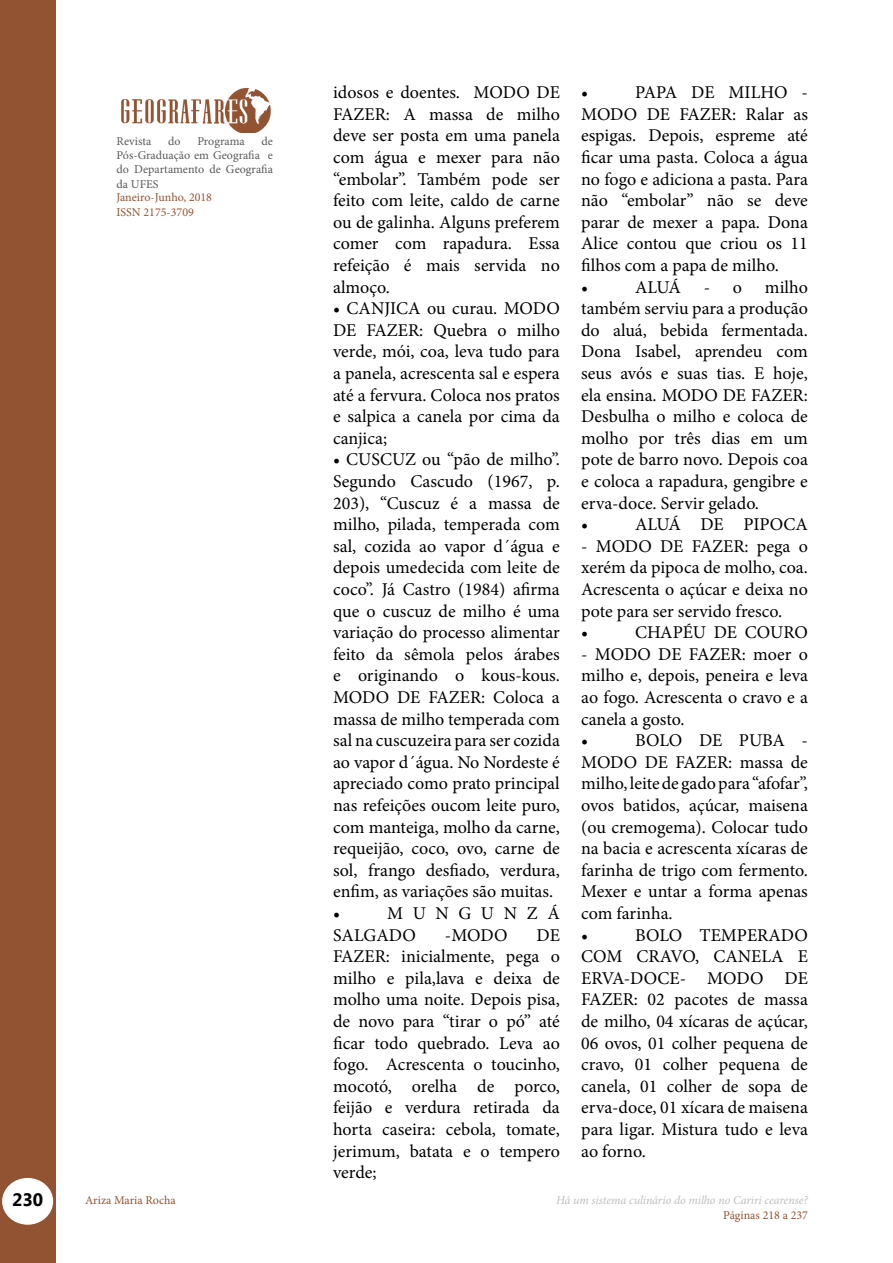
<style>
.page{position:relative;width:893px;height:1263px;background:#fff}
.page>*{position:absolute;margin:0;border:0;box-sizing:border-box;transform-origin:0 0}
.t1{font:18px/21.6px "Minion Pro";color:#000}
.t2{font:18px/21.6px "Minion Pro";letter-spacing:.525em;color:#000}
.t3{font:700 18px "Segoe UI";color:#000}
.t4{font:12px/14.4px "Minion Pro";color:#58595b;text-align:justify}
.t5{font:12px/14.4px "Minion Pro";color:#915331}
.t6{font:italic 12px "Minion Pro";letter-spacing:-.005em;color:#bcbec0}
</style>
<div class="page">
<div style="left:0;top:1px;width:55px;height:1262px;background:#915331"></div>
<div style="left:3px;top:1179px;width:49px;height:45px;background:#fff;border-radius:50%"></div>
<div style="left:2px;top:1178px;width:51px;height:47px;border:2px solid #fff;border-radius:50%"></div>
<img style="left:121px;top:88px;width:150px;height:45px">
<p class="t4" style="left:117px;top:134px;width:36px">Revista</p>
<p class="t4" style="left:168px;top:134px;width:14px">do</p>
<p class="t4" style="left:197px;top:134px;width:49px">Programa</p>
<p class="t4" style="left:117px;top:134px;width:158px;text-indent:145px">de Pós-Graduação em Geografia e do Departamento de Geografia da UFES</p>
<p class="t5" style="left:117px;top:190px;width:97px">Janeiro-Junho, 2018<br>ISSN 2175-3709</p>
<p class="t3" style="left:12px;top:1187px;width:33px">230</p>
<p class="t5" style="left:85px;top:1193px;width:92px">Ariza Maria Rocha</p>
<p class="t1" style="left:333px;top:82px;width:228px;text-align:justify">idosos e doentes. MODO DE FAZER: A massa de milho deve ser posta em uma panela com água e mexer para não “embolar”. Também pode ser feito com leite, caldo de carne ou de galinha. Alguns preferem comer com rapadura. Essa refeição é mais servida no almoço.</p>
<p class="t1" style="left:333px;top:298px;width:228px;text-align:justify">• CANJICA ou curau. MODO DE FAZER: Quebra o milho verde, mói, coa, leva tudo para a panela, acrescenta sal e espera até a fervura. Coloca nos pratos e salpica a canela por cima da canjica;</p>
<p class="t1" style="left:333px;top:449px;width:228px">• CUSCUZ ou “pão de milho”.<br>Segundo Cascudo (1967, p.<br>203), “Cuscuz é a massa de milho, pilada, temperada com sal, cozida ao vapor d´água e depois umedecida com leite de coco”. Já Castro (1984) afirma que o cuscuz de milho é uma variação do processo alimentar feito da sêmola pelos árabes e originando o kous-kous.<br>MODO DE FAZER: Coloca a massa de milho temperada com sal na cuscuzeira para ser cozida ao vapor d´água. No Nordeste é apreciado como prato principal nas refeições oucom leite puro, com manteiga, molho da carne, requeijão, coco, ovo, carne de sol, frango desfiado, verdura, enfim, as variações são muitas. •</p>
<p class="t2" style="left:333px;top:902px;width:228px;text-indent:54px">MUNGUNZÁ<br>SALGADO</p>
<p class="t1" style="left:445px;top:924px;width:64px">-MODO</p>
<p class="t1" style="left:333px;top:924px;width:228px;text-align:justify;text-indent:203px">DE FAZER: inicialmente, pega o milho e pila,lava e deixa de molho uma noite. Depois pisa, de novo para “tirar o pó” até ficar todo quebrado. Leva ao fogo. Acrescenta o toucinho, mocotó, orelha de porco, feijão e verdura retirada da horta caseira: cebola, tomate, jerimum, batata e o tempero verde;</p>
<p class="t1" style="left:581px;top:82px;width:228px;text-indent:54px">PAPA DE MILHO -<br>MODO DE FAZER: Ralar as espigas. Depois, espreme até ficar uma pasta. Coloca a água no fogo e adiciona a pasta. Para não “embolar” não se deve parar de mexer a papa. Dona<br>Alice contou que criou os 11 filhos com a papa de milho.<br>•</p>
<p class="t1" style="left:581px;top:82px;width:9px">•</p>
<p class="t1" style="left:635px;top:276px;width:47px">ALUÁ</p>
<p class="t1" style="left:704px;top:276px;width:40px">- o</p>
<p class="t1" style="left:581px;top:276px;width:228px;text-indent:184px">milho também serviu para a produção do aluá, bebida fermentada.<br>Dona Isabel, aprendeu com seus avós e suas tias. E hoje, ela ensina. MODO DE FAZER:<br>Desbulha o milho e coloca de molho por três dias em um pote de barro novo. Depois coa e coloca a rapadura, gengibre e erva-doce. Servir gelado.<br>•</p>
<p class="t1" style="left:635px;top:514px;width:174px">ALUÁ DE PIPOCA</p>
<p class="t1" style="left:581px;top:535px;width:228px">- MODO DE FAZER: pega o xerém da pipoca de molho, coa.<br>Acrescenta o açúcar e deixa no pote para ser servido fresco.<br>•</p>
<p class="t1" style="left:635px;top:622px;width:174px">CHAPÉU DE COURO</p>
<p class="t1" style="left:581px;top:643px;width:228px">- MODO DE FAZER: moer o milho e, depois, peneira e leva ao fogo. Acrescenta o cravo e a canela a gosto.<br>•</p>
<p class="t1" style="left:581px;top:730px;width:228px;text-indent:54px">BOLO DE PUBA -<br>MODO DE FAZER: massa de milho, leite de gado para “afofar”, ovos batidos, açúcar, maisena (ou cremogema). Colocar tudo na bacia e acrescenta xícaras de farinha de trigo com fermento.<br>Mexer e untar a forma apenas com farinha.<br>•</p>
<p class="t1" style="left:581px;top:924px;width:228px;text-align:justify;text-indent:54px">BOLO TEMPERADO COM CRAVO, CANELA E ERVA-DOCE- MODO DE FAZER: 02 pacotes de massa de milho, 04 xícaras de açúcar, 06 ovos, 01 colher pequena de cravo, 01 colher pequena de canela, 01 colher de sopa de erva-doce, 01 xícara de maisena para ligar. Mistura tudo e leva ao forno.</p>
<p class="t6" style="left:556px;top:1192px;width:253px">Há um sistema culinário do milho no Cariri cearense?</p>
<p class="t5" style="left:723px;top:1208px;width:86px">Páginas 218 a 237</p>
</div>
